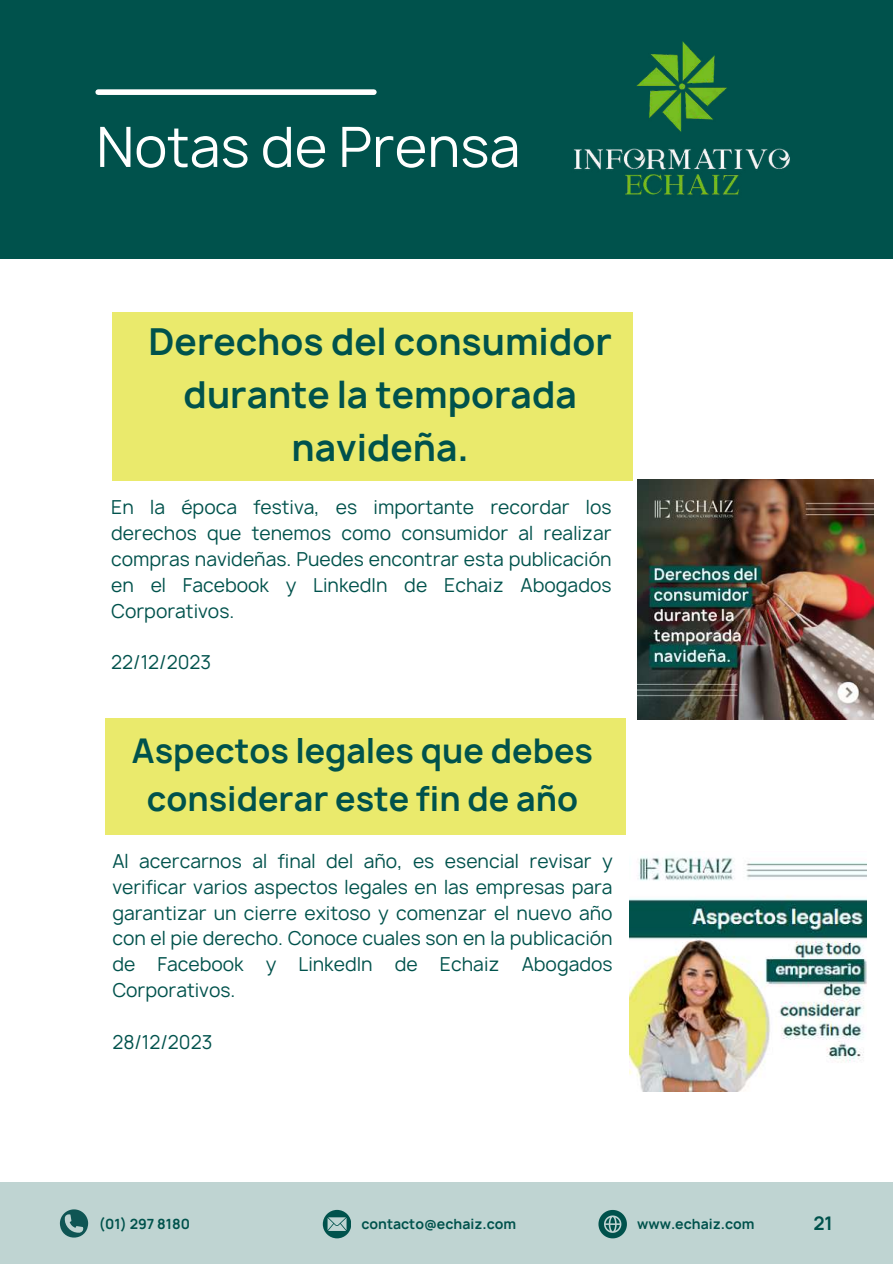
<style>
.page{position:relative;width:893px;height:1264px;background:#fff}
.page>*{position:absolute;margin:0;border:0;box-sizing:border-box;transform-origin:0 0}
.t1{font:53.4px "Manrope";color:#fff}
.t2{font:700 35.7px/52.8px "Manrope";color:#00524c;text-align:center}
.t3{font:700 32.7px/48.3px "Manrope";color:#00524c;text-align:center}
.t4{font:18.45px/25.8px "Manrope";color:#00524c;text-align:justify}
.t5{font:700 18px "Manrope";color:#00524c}
.t6{font:700 13.5px "Manrope";color:#00524c}
</style>
<div class="page">
<div style="left:0;top:1182px;width:892px;height:81px;background:#bfd4d2"></div>
<div style="left:0;top:0;width:892px;height:259px;background:#00524c"></div>
<div style="left:98px;top:89px;width:276px;height:6px;background:#fff"></div>
<img style="left:637px;top:479px;width:236px;height:240px">
<div style="left:112px;top:312px;width:520px;height:169px;background:#eaea6c"></div>
<div style="left:105px;top:718px;width:520px;height:116px;background:#eaea6c"></div>
<img style="left:573px;top:41px;width:217px;height:154px">
<svg style="left:60px;top:1209px;width:28px;height:29px"></svg>
<svg style="left:323px;top:1209px;width:28px;height:28px"></svg>
<svg style="left:598px;top:1210px;width:28px;height:27px"></svg>
<img style="left:629px;top:857px;width:237px;height:234px">
<h1 class="t1" style="left:96px;top:110px;width:425px">Notas de Prensa</h1>
<h2 class="t2" style="left:149px;top:315px;width:464px">Derechos del consumidor durante la temporada navideña.</h2>
<p class="t4" style="left:111px;top:494px;width:502px">En la época festiva, es importante recordar los derechos que tenemos como consumidor al realizar compras navideñas. Puedes encontrar esta publicación en el Facebook y LinkedIn de Echaiz Abogados Corporativos.</p>
<p class="t4" style="left:111px;top:649px;width:101px">22/12/2023</p>
<h3 class="t3" style="left:132px;top:726px;width:462px">Aspectos legales que debes considerar este fin de año</h3>
<p class="t4" style="left:112px;top:848px;width:502px">Al acercarnos al final del año, es esencial revisar y verificar varios aspectos legales en las empresas para garantizar un cierre exitoso y comenzar el nuevo año con el pie derecho. Conoce cuales son en la publicación de Facebook y LinkedIn de Echaiz Abogados Corporativos.</p>
<p class="t4" style="left:112px;top:1029px;width:101px">28/12/2023</p>
<p class="t6" style="left:99px;top:1214px;width:93px">(01) 297 8180</p>
<p class="t6" style="left:361px;top:1214px;width:156px">contacto@echaiz.com</p>
<p class="t6" style="left:637px;top:1214px;width:119px">www.echaiz.com</p>
<p class="t5" style="left:813px;top:1211px;width:21px">21</p>
</div>
